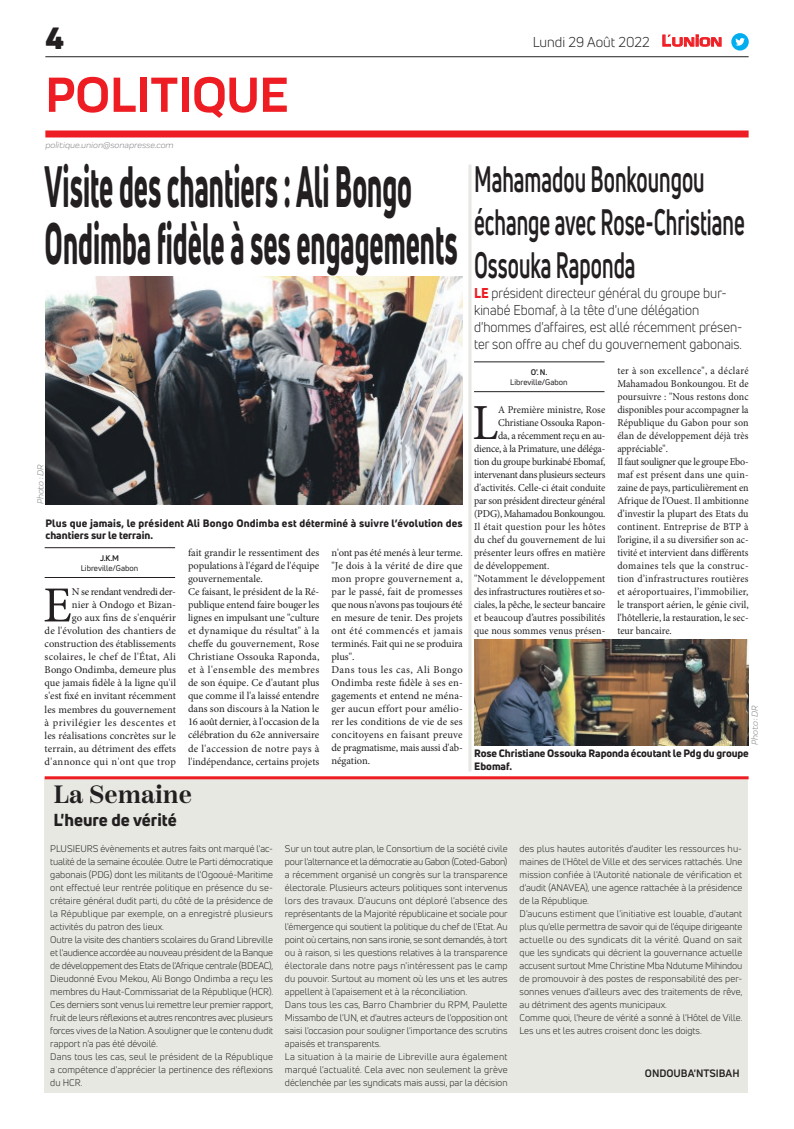
<style>
.page{position:relative;width:794px;height:1129px;background:#fff}
.page>*{position:absolute;margin:0;border:0;box-sizing:border-box;transform-origin:0 0}
.t1{font:800 57px/57px "Uni Neue";color:#231f20;scale:.47 1}
.t2{font:700 51px "Praktika";color:#ee1d23}
.t3{font:50.5px "Minion Pro";color:#231f20}
.t4{font:50.5px "Minion Pro";color:#231f20;scale:.95 1}
.t5{font:700 36px/43.2px "Uni Neue";color:#231f20;scale:.57 1}
.t6{font:900 30px "Uni Neue";color:#231f20}
.t7{font:600 25px "Scotch Deck";color:#231f20}
.t8{font:800 17px "Uni Neue";color:#231f20}
.t9{font:14px/16.8px "Uni Neue";color:#231f20;scale:.93 1}
.t10{font:14px "Uni Neue";color:#231f20}
.t11{font:10.5px/13px "Minion Pro";color:#231f20}
.t12{font:10.5px/13px "Minion Pro";color:#231f20;scale:.95 1}
.t13{font:800 10.5px/12.6px "Uni Neue";color:#231f20}
.t14{font:10.5px "Minion Pro";letter-spacing:-.02em;color:#231f20;scale:.95 1}
.t15{font:10.5px "Minion Pro";letter-spacing:-.025em;color:#231f20;scale:.95 1}
.t16{font:10.5px "Minion Pro";letter-spacing:.035em;color:#231f20;scale:.95 1}
.t17{font:10.5px "Minion Pro";letter-spacing:-.03em;color:#231f20;scale:.95 1}
.t18{font:10.5px "Minion Pro";letter-spacing:.02em;color:#231f20;scale:.95 1}
.t19{font:700 10.5px "Uni Neue";color:#231f20}
.t20{font:9.5px/13px "Uni Neue";color:#231f20}
.t21{font:italic 9px "Praktika";color:#818386}
.t22{font:8px "Uni Neue";color:#231f20}
.t23{font:700 8px "Uni Neue";color:#231f20}
.s1{font-family:"Eurostile";font-weight:600;font-size:14.9px;color:#ee1d23}
.s2{font-family:"Eurostile";font-weight:600;font-size:11.4px;color:#ee1d23}
.s3{font-weight:800;color:#ee1d23}
</style>
<div class="page">
<hr style="left:45px;top:56px;width:703px;height:1px;background:#231f20">
<div style="left:45px;top:130px;width:703px;height:7px;background:#ee1d23"></div>
<svg style="left:662px;top:34px;width:60px;height:13px"></svg>
<div style="left:731px;top:33px;width:17px;height:18px;background:#00aeef;border-radius:50%"></div>
<svg style="left:735px;top:38px;width:10px;height:8px"></svg>
<div style="left:45px;top:777px;width:703px;height:314px;background:#e7e8e2"></div>
<hr style="left:45px;top:776px;width:703px;height:3px;background:#ee1d23">
<hr style="left:45px;top:577px;width:130px;height:1px;background:#231f20">
<hr style="left:45px;top:547px;width:130px;height:1px;background:#231f20">
<img style="left:45px;top:276px;width:418px;height:228px">
<hr style="left:474px;top:391px;width:130px;height:1px;background:#231f20">
<hr style="left:474px;top:361px;width:130px;height:1px;background:#231f20">
<img style="left:474px;top:639px;width:274px;height:106px">
<hr style="left:468px;top:164px;width:3px;height:607px;background:#e7e8e2">
<h3 class="t6" style="left:45px;top:17px;width:20px">4</h3>
<h2 class="t2" style="left:45px;top:54px;width:245px">POLITIQUE</h2>
<p class="t21" style="left:45px;top:139px;width:130px">politique.union@sonapresse.com</p>
<h1 class="t1" style="left:45px;top:157px;width:880px">Visite des chantiers : Ali Bongo<br>Ondimba fidèle à ses engagements</h1>
<p class="t21" style="left:34px;top:504px;width:41px;rotate:-90deg">Photo : DR</p>
<p class="t13" style="left:45px;top:516px;width:419px">Plus que jamais, le président Ali Bongo Ondimba est déterminé à suivre l’évolution des chantiers sur le terrain.</p>
<p class="t23" style="left:100px;top:552px;width:21px">J.K.M</p>
<p class="t22" style="left:81px;top:563px;width:59px">Libreville/Gabon</p>
<p class="t11" style="left:45px;top:585px;width:133px;text-align:right">N se rendant vendredi der-<br>nier à Ondogo et Bizan-<br>go aux fins de s'enquérir<br>de l'évolution des chantiers de construction des établissements scolaires, le chef de l'État, Ali<br>Bongo Ondimba, demeure plus que jamais fidèle à la ligne qu'il s'est fixé en invitant récemment les membres du gouvernement à privilégier les descentes et les réalisations concrètes sur le terrain, au détriment des effets d'annonce qui n'ont que trop</p>
<h3 class="t3" style="left:43px;top:571px;width:30px">E</h3>
<p class="t11" style="left:188px;top:546px;width:133px">fait grandir le ressentiment des populations à l'égard de l'équipe gouvernementale.<br>Ce faisant, le président de la Ré&shy;publique entend faire bouger les lignes en impulsant une "culture et dynamique du résultat" à la cheffe du gouvernement, Rose<br>Christiane Ossouka Raponda, et à l'ensemble des membres de son équipe. Ce d'autant plus que comme il l'a laissé entendre dans son discours à la Nation le<br>16 août dernier, à l'occasion de la célébration du 62e anniversaire de l'accession de notre pays à l'indépendance, certains projets</p>
<p class="t11" style="left:331px;top:546px;width:133px">n'ont pas été menés à leur terme. "Je dois à la vérité de dire que mon propre gouvernement a, par le passé, fait de promesses que nous n'avons pas toujours été en mesure de tenir. Des projets ont été commencés et jamais terminés. Fait qui ne se produira plus".<br>Dans tous les cas, Ali Bongo<br>Ondimba reste fidèle à ses en&shy;gagements et entend ne ména&shy;ger aucun effort pour amélio&shy;rer les conditions de vie de ses concitoyens en faisant preuve de pragmatisme, mais aussi d'ab&shy;négation.</p>
<h3 class="t7" style="left:53px;top:780px;width:140px">La Semaine</h3>
<h3 class="t8" style="left:53px;top:808px;width:125px">L'heure de vérité</h3>
<h3 class="t10" style="left:533px;top:33px;width:191px">Lundi 29 Août 2022 <span class="s1">L</span><span class="s2">UNION</span></h3>
<h3 class="t5" style="left:474px;top:156px;width:476px">Mahamadou Bonkoungou échange avec Rose-Christiane<br>Ossouka Raponda</h3>
<h3 class="t9" style="left:474px;top:285px;width:290px"><span class="s3">LE</span> président directeur général du groupe bur&shy;kinabé Ebomaf, à la tête d'une délégation d'hommes d'affaires, est allé récemment présen&shy;ter son offre au chef du gouvernement gabonais.</h3>
<p class="t23" style="left:531px;top:367px;width:18px">O'. N.</p>
<p class="t22" style="left:510px;top:377px;width:59px">Libreville/Gabon</p>
<h3 class="t4" style="left:472px;top:389px;width:29px">L</h3>
<p class="t12" style="left:498px;top:403px;width:114px">A Première ministre, Rose</p>
<p class="t12" style="left:498px;top:416px;width:114px">Christiane Ossouka Rapon-</p>
<p class="t14" style="left:498px;top:429px;width:114px">da, a récemment reçu en au-</p>
<p class="t12" style="left:474px;top:442px;width:140px">dience, à la Primature, une déléga-</p>
<p class="t14" style="left:474px;top:455px;width:140px">tion du groupe burkinabé Ebomaf,</p>
<p class="t15" style="left:474px;top:468px;width:140px">intervenant dans plusieurs secteurs</p>
<p class="t12" style="left:474px;top:481px;width:140px">d'activités. Celle-ci était conduite</p>
<p class="t14" style="left:474px;top:494px;width:140px">par son président directeur général</p>
<p class="t17" style="left:474px;top:507px;width:140px">(PDG), Mahamadou Bonkoungou.</p>
<p class="t16" style="left:474px;top:520px;width:140px">Il était question pour les hôtes</p>
<p class="t12" style="left:474px;top:533px;width:140px">du chef du gouvernement de lui</p>
<p class="t12" style="left:474px;top:546px;width:140px">présenter leurs offres en matière</p>
<p class="t12" style="left:474px;top:559px;width:81px">de développement.</p>
<p class="t18" style="left:474px;top:572px;width:140px">"Notamment le développement</p>
<p class="t12" style="left:474px;top:585px;width:140px">des infrastructures routières et so-</p>
<p class="t12" style="left:474px;top:598px;width:140px">ciales, la pêche, le secteur bancaire</p>
<p class="t12" style="left:474px;top:611px;width:140px">et beaucoup d’autres possibilités</p>
<p class="t12" style="left:474px;top:624px;width:140px">que nous sommes venus présen-</p>
<p class="t12" style="left:617px;top:364px;width:140px">ter à son excellence", a déclaré<br>Mahamadou Bonkoungou. Et de poursuivre : "Nous restons donc disponibles pour accompagner la<br>République du Gabon pour son élan de développement déjà très appréciable".<br>Il faut souligner que le groupe Ebo&shy;maf est présent dans une quin&shy;zaine de pays, particulièrement en<br>Afrique de l’Ouest. Il ambitionne d’investir la plupart des Etats du continent. Entreprise de BTP à l’origine, il a su diversifier son ac&shy;tivité et intervient dans différents domaines tels que la construc&shy;tion d’infrastructures routières et aéroportuaires, l’immobilier, le transport aérien, le génie civil, l’hôtellerie, la restauration, le sec&shy;teur bancaire.</p>
<p class="t21" style="left:748px;top:745px;width:41px;rotate:-90deg">Photo : DR</p>
<p class="t13" style="left:474px;top:746px;width:276px">Rose Christiane Ossouka Raponda écoutant le Pdg du groupe<br>Ebomaf.</p>
<p class="t20" style="left:50px;top:841px;width:224px">PLUSIEURS évènements et autres faits ont marqué l'ac&shy;tualité de la semaine écoulée. Outre le Parti démocratique gabonais (PDG) dont les militants de l'Ogooué-Maritime ont effectué leur rentrée politique en présence du se&shy;crétaire général dudit parti, du côté de la présidence de la République par exemple, on a enregistré plusieurs activités du patron des lieux.<br>Outre la visite des chantiers scolaires du Grand Libreville et l'audience accordée au nouveau président de la Banque de développement des Etats de l'Afrique centrale (BDEAC), Dieudonné Evou Mekou, Ali Bongo Ondimba a reçu les membres du Haut-Commissariat de la République (HCR).<br>Ces derniers sont venus lui remettre leur premier rapport, fruit de leurs réflexions et autres rencontres avec plusieurs forces vives de la Nation. A souligner que le contenu dudit rapport n'a pas été dévoilé.<br>Dans tous les cas, seul le président de la République a compétence d'apprécier la pertinence des réflexions du HCR.</p>
<p class="t20" style="left:285px;top:841px;width:224px">Sur un tout autre plan, le Consortium de la société civile pour l'alternance et la démocratie au Gabon (Coted-Gabon) a récemment organisé un congrès sur la transparence électorale. Plusieurs acteurs politiques sont intervenus lors des travaux. D'aucuns ont déploré l'absence des représentants de la Majorité républicaine et sociale pour l'émergence qui soutient la politique du chef de l'Etat. Au point où certains, non sans ironie, se sont demandés, à tort ou à raison, si les questions relatives à la transparence électorale dans notre pays n'intéressent pas le camp du pouvoir. Surtout au moment où les uns et les autres appellent à l'apaisement et à la réconciliation.<br>Dans tous les cas, Barro Chambrier du RPM, Paulette Missambo de l'UN, et d'autres acteurs de l'opposition ont saisi l'occasion pour souligner l'importance des scrutins apaisés et transparents.<br>La situation à la mairie de Libreville aura également marqué l'actualité. Cela avec non seulement la grève déclenchée par les syndicats mais aussi, par la décision</p>
<p class="t20" style="left:519px;top:841px;width:224px">des plus hautes autorités d'auditer les ressources hu&shy;maines de l'Hôtel de Ville et des services rattachés. Une mission confiée à l'Autorité nationale de vérification et d'audit (ANAVEA), une agence rattachée à la présidence de la République.<br>D'aucuns estiment que l'initiative est louable, d'autant plus qu'elle permettra de savoir qui de l'équipe dirigeante actuelle ou des syndicats dit la vérité. Quand on sait que les syndicats qui décrient la gouvernance actuelle accusent surtout Mme Christine Mba Ndutume Mihindou de promouvoir à des postes de responsabilité des per&shy;sonnes venues d'ailleurs avec des traitements de rêve, au détriment des agents municipaux.<br>Comme quoi, l'heure de vérité a sonné à l'Hôtel de Ville.<br>Les uns et les autres croisent donc les doigts.</p>
<p class="t19" style="left:645px;top:1066px;width:96px">ONDOUBA'NTSIBAH</p>
</div>
